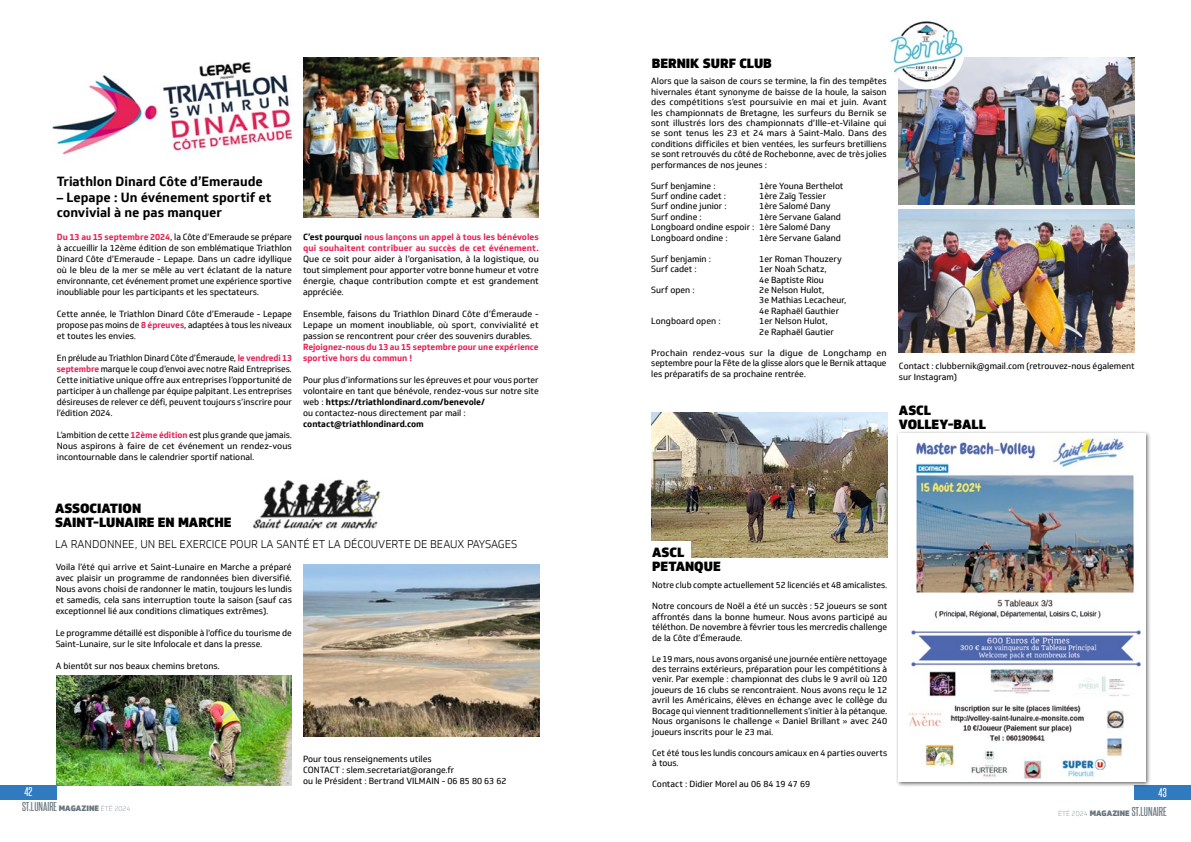
<style>
.page{position:relative;width:1191px;height:842px;background:#fff}
.page>*{position:absolute;margin:0;border:0;box-sizing:border-box;transform-origin:0 0}
.t1{font:700 13px/15.6px "Soleto";color:#000}
.t2{font:900 13px/14px "Soleto";color:#000}
.t3{font:11.1px "Steelfish Rg";color:#68757d;scale:1.15 1}
.t4{font:300 11px "Soleto";color:#000}
.t5{font:11px "Steelfish Rg";color:#fff;scale:1.15 1}
.t6{font:8.7px/11px "Soleto";color:#000;text-align:justify}
.t7{font:8.7px/10.4px "Soleto";color:#000;text-align:justify;scale:.96 1}
.t8{font:700 8.7px/11px "Soleto";color:#e62155}
.t9{font:700 8.7px "Soleto";color:#000}
.s1{font-weight:700;color:#e62155}
.s2{color:#000}
.s3{font-weight:700}
.s4{font-family:"Soleto";font-weight:900;font-size:7.6px}
.s5{font-family:"Soleto";font-weight:100;font-size:6.9px}
</style>
<div class="page">
<div style="left:1134px;top:785px;width:57px;height:14px;background:#307abf"></div>
<div style="left:0;top:785px;width:57px;height:14px;background:#307abf"></div>
<img style="left:52px;top:62px;width:241px;height:93px">
<img style="left:303px;top:57px;width:236px;height:161px">
<img style="left:899px;top:57px;width:235px;height:147px">
<img style="left:899px;top:210px;width:235px;height:142px">
<img style="left:887px;top:12px;width:77px;height:77px;border-radius:39px">
<div style="left:895px;top:430px;width:256px;height:357px;background:#000;opacity:.65"></div>
<img style="left:899px;top:434px;width:246px;height:347px">
<img style="left:652px;top:412px;width:235px;height:145px">
<div style="left:631px;top:542px;width:60px;height:36px;background:#fff"></div>
<img style="left:252px;top:479px;width:129px;height:51px">
<img style="left:303px;top:565px;width:236px;height:171px">
<img style="left:57px;top:675px;width:234px;height:110px">
<h1 class="t1" style="left:57px;top:174px;width:208px">Triathlon Dinard Côte d’Emeraude</h1>
<h1 class="t1" style="left:57px;top:189px;width:216px">– Lepape : Un événement sportif et convivial à ne pas manquer</h1>
<p class="t6" style="left:57px;top:231px;width:237px"><span class="s1">Du 13 au 15 septembre 2024</span>, la Côte d’Emeraude se prépare à accueillir la 12ème édition de son emblématique Triathlon Dinard Côte d’Emeraude - Lepape. Dans un cadre idyllique où le bleu de la mer se mêle au vert éclatant de la nature environnante, cet événement promet une expérience sportive inoubliable pour les participants et les spectateurs.</p>
<p class="t6" style="left:57px;top:308px;width:237px">Cette année, le Triathlon Dinard Côte d’Emeraude - Lepape propose pas moins de <span class="s1">8 épreuves</span>, adaptées à tous les niveaux et toutes les envies.</p>
<p class="t7" style="left:57px;top:352px;width:246px;line-height:11px">En prélude au Triathlon Dinard Côte d’Émeraude, <span class="s1">le vendredi 13 septembre</span> marque le coup d’envoi avec notre Raid Entreprises.<br>Cette initiative unique offre aux entreprises l’opportunité de participer à un challenge par équipe palpitant. Les entreprises désireuses de relever ce défi, peuvent toujours s’inscrire pour l’édition 2024.</p>
<p class="t6" style="left:57px;top:429px;width:237px">L’ambition de cette <span class="s1">12ème édition</span> est plus grande que jamais.<br>Nous aspirons à faire de cet événement un rendez-vous incontournable dans le calendrier sportif national.</p>
<p class="t8" style="left:303px;top:231px;width:237px"><span class="s2">C’est pourquoi</span> nous lançons un appel à tous les bénévoles qui souhaitent contribuer au succès de cet événement.</p>
<p class="t6" style="left:303px;top:253px;width:237px">Que ce soit pour aider à l’organisation, à la logistique, ou tout simplement pour apporter votre bonne humeur et votre énergie, chaque contribution compte et est grandement appréciée.</p>
<p class="t6" style="left:303px;top:308px;width:237px">Ensemble, faisons du Triathlon Dinard Côte d’Émeraude - Lepape un moment inoubliable, où sport, convivialité et passion se rencontrent pour créer des souvenirs durables.</p>
<p class="t8" style="left:303px;top:341px;width:237px">Rejoignez-nous du 13 au 15 septembre pour une expérience sportive hors du commun !</p>
<p class="t6" style="left:303px;top:374px;width:237px;text-align:left">Pour plus d’informations sur les épreuves et pour vous porter volontaire en tant que bénévole, rendez-vous sur notre site web : <span class="s3">https://triathlondinard.com/benevole/<br></span>ou contactez-nous directement par mail :</p>
<p class="t9" style="left:303px;top:418px;width:122px">contact@triathlondinard.com</p>
<h1 class="t2" style="left:55px;top:501px;width:178px">ASSOCIATION<br>SAINT-LUNAIRE EN MARCHE</h1>
<p class="t4" style="left:55px;top:538px;width:464px">LA RANDONNEE, UN BEL EXERCICE POUR LA SANTÉ ET LA DÉCOUVERTE DE BEAUX PAYSAGES</p>
<h1 class="t2" style="left:652px;top:56px;width:121px">BERNIK SURF CLUB</h1>
<p class="t6" style="left:651px;top:76px;width:237px;line-height:10.4px">Alors que la saison de cours se termine, la fin des tempêtes hivernales étant synonyme de baisse de la houle, la saison des compétitions s’est poursuivie en mai et juin. Avant les championnats de Bretagne, les surfeurs du Bernik se sont illustrés lors des championnats d’Ille-et-Vilaine qui se sont tenus les 23 et 24 mars à Saint-Malo. Dans des conditions difficiles et bien ventées, les surfeurs bretilliens se sont retrouvés du côté de Rochebonne, avec de très jolies performances de nos jeunes :</p>
<p class="t6" style="left:651px;top:180px;width:66px">Surf benjamine :</p>
<p class="t6" style="left:759px;top:180px;width:86px">1ère Youna Berthelot</p>
<p class="t6" style="left:651px;top:191px;width:76px">Surf ondine cadet :</p>
<p class="t6" style="left:759px;top:191px;width:68px">1ère Zaïg Tessier</p>
<p class="t6" style="left:651px;top:201px;width:77px">Surf ondine junior :</p>
<p class="t6" style="left:759px;top:201px;width:73px">1ère Salomé Dany</p>
<p class="t6" style="left:651px;top:211px;width:52px">Surf ondine :</p>
<p class="t6" style="left:651px;top:212px;width:191px;line-height:10.4px;text-align:left;text-indent:108px">1ère Servane Galand<br>Longboard ondine espoir : 1ère Salomé Dany<br>Longboard ondine :</p>
<p class="t6" style="left:759px;top:232px;width:83px">1ère Servane Galand</p>
<p class="t6" style="left:651px;top:253px;width:61px">Surf benjamin :</p>
<p class="t6" style="left:759px;top:253px;width:84px">1er Roman Thouzery</p>
<p class="t6" style="left:651px;top:264px;width:47px">Surf cadet :</p>
<p class="t6" style="left:759px;top:264px;width:69px;line-height:10.4px">1er Noah Schatz,<br>4e Baptiste Riou</p>
<p class="t6" style="left:651px;top:284px;width:45px">Surf open :</p>
<p class="t6" style="left:759px;top:285px;width:89px;line-height:10.4px;text-align:left">2e Nelson Hulot,<br>3e Mathias Lecacheur,<br>4e Raphaël Gauthier</p>
<p class="t6" style="left:651px;top:316px;width:71px">Longboard open :</p>
<p class="t6" style="left:759px;top:316px;width:76px;line-height:10.4px">1er Nelson Hulot,<br>2e Raphaël Gautier</p>
<p class="t6" style="left:651px;top:347px;width:237px;line-height:10.4px">Prochain rendez-vous sur la digue de Longchamp en septembre pour la Fête de la glisse alors que le Bernik attaque les préparatifs de sa prochaine rentrée.</p>
<p class="t6" style="left:899px;top:361px;width:237px;line-height:10.4px">Contact : clubbernik@gmail.com (retrouvez-nous également sur Instagram)</p>
<h1 class="t2" style="left:899px;top:403px;width:89px">ASCL<br>VOLLEY-BALL</h1>
<h1 class="t2" style="left:652px;top:545px;width:34px">ASCL</h1>
<p class="t6" style="left:56px;top:561px;width:237px">Voila l’été qui arrive et Saint-Lunaire en Marche a préparé</p>
<h1 class="t2" style="left:652px;top:559px;width:70px">PETANQUE</h1>
<p class="t6" style="left:56px;top:572px;width:238px">avec plaisir un programme de randonnées bien diversifié.<br>Nous avons choisi de randonner le matin, toujours les lundis et samedis, cela sans interruption toute la saison (sauf cas exceptionnel lié aux conditions climatiques extrêmes).</p>
<p class="t6" style="left:56px;top:627px;width:238px">Le programme détaillé est disponible à l’office du tourisme de<br>Saint-Lunaire, sur le site Infolocale et dans la presse.</p>
<p class="t6" style="left:56px;top:660px;width:166px">A bientôt sur nos beaux chemins bretons.</p>
<p class="t6" style="left:652px;top:580px;width:237px">Notre club compte actuellement 52 licenciés et 48 amicalistes.</p>
<p class="t6" style="left:652px;top:601px;width:236px;line-height:10.4px">Notre concours de Noël a été un succès : 52 joueurs se sont affrontés dans la bonne humeur. Nous avons participé au téléthon. De novembre à février tous les mercredis challenge de la Côte d’Émeraude.</p>
<p class="t7" style="left:652px;top:653px;width:246px">Le 19 mars, nous avons organisé une journée entière nettoyage des terrains extérieurs, préparation pour les compétitions à venir. Par exemple : championnat des clubs le 9 avril où 120 joueurs de 16 clubs se rencontraient. Nous avons reçu le 12 avril les Américains, élèves en échange avec le collège du Bocage qui viennent traditionnellement s’initier à la pétanque.<br>Nous organisons le challenge « Daniel Brillant » avec 240 joueurs inscrits pour le 23 mai.</p>
<p class="t6" style="left:652px;top:747px;width:236px;line-height:10.4px">Cet été tous les lundis concours amicaux en 4 parties ouverts à tous.</p>
<p class="t6" style="left:652px;top:778px;width:159px">Contact : Didier Morel au 06 84 19 47 69</p>
<p class="t6" style="left:303px;top:754px;width:205px;text-align:left">Pour tous renseignements utiles<br>CONTACT : slem.secretariat@orange.fr<br>ou le Président : Bertrand VILMAIN - 06 85 80 63 62</p>
<p class="t5" style="left:24px;top:785px;width:8px">42</p>
<p class="t5" style="left:1158px;top:786px;width:8px">43</p>
<p class="t3" style="left:22px;top:799px;width:96px">ST.LUNAIRE <span class="s4">MAGAZINE</span> <span class="s5">ÉTÉ 2024</span></p>
<p class="t3" style="left:1058px;top:805px;width:96px"><span class="s5">ÉTÉ 2024</span> <span class="s4">MAGAZINE</span> ST.LUNAIRE</p>
</div>
